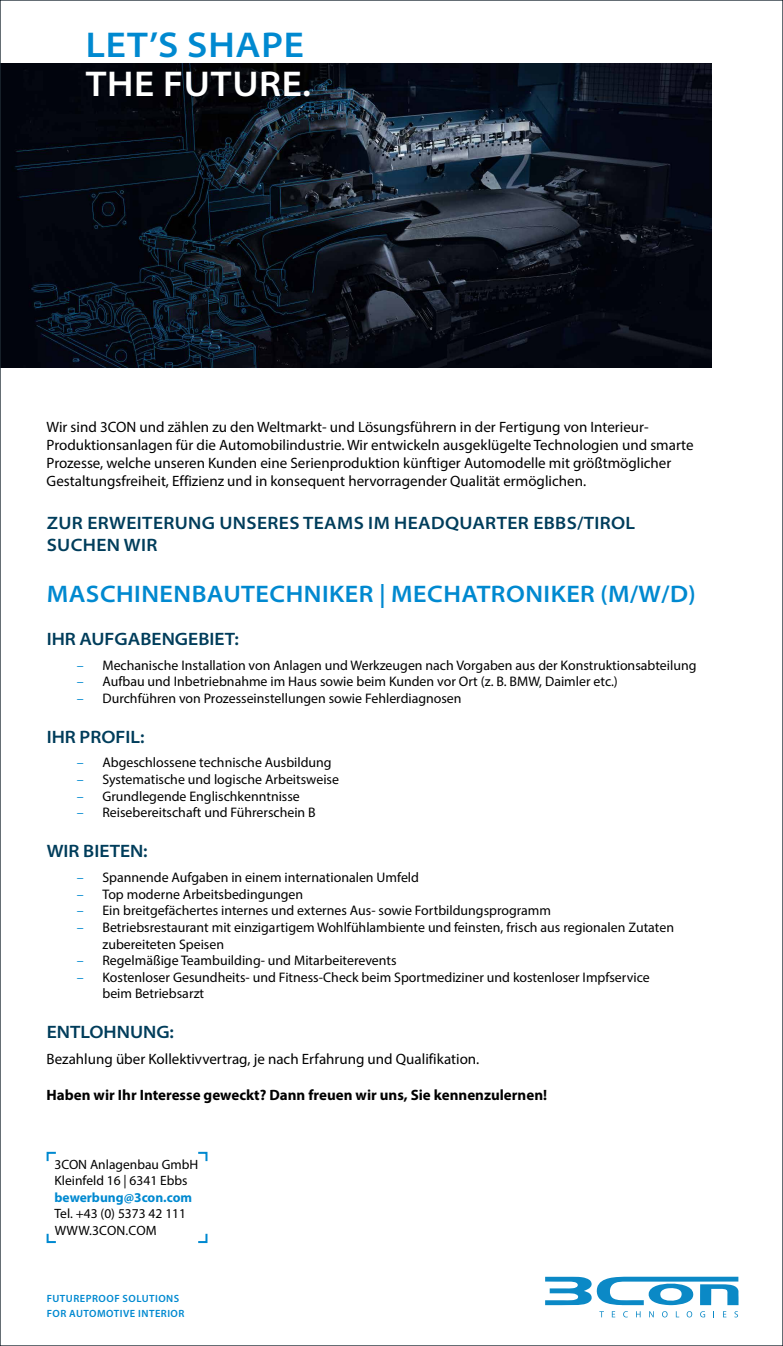
<style>
.page{position:relative;width:783px;height:1346px;background:#fff}
.page>*{position:absolute;margin:0;border:0;box-sizing:border-box;transform-origin:0 0}
.t1{font:600 semi-expanded 36px "Myriad Pro";letter-spacing:.02em;color:#0089d0}
.t2{font:600 semi-expanded 36px "Myriad Pro";letter-spacing:.02em;color:#fff}
.t3{font:600 semi-expanded 24px "Myriad Pro";letter-spacing:.02em;color:#0089d0}
.t4{font:600 semi-expanded 18px/21.6px "Myriad Pro";letter-spacing:.02em;color:#003d5b}
.t5{font:600 semi-expanded 18px "Myriad Pro";color:#003d5b}
.t6{font:15px/18px "Myriad Pro";color:#000}
.t7{font:700 15px "Myriad Pro";color:#000}
.t8{font:13.8px/16.6px "Myriad Pro";color:#000}
.t9{font:13.5px/16.5px "Myriad Pro";color:#000}
.t10{font:700 13.5px "Myriad Pro";color:#0089d0}
.t11{font:600 10.5px/15px "Myriad Pro";letter-spacing:.045em;color:#0089d0}
.s1{font-stretch:normal}
.s2{color:#0089d0}
</style>
<div class="page">
<img style="left:2px;top:64px;width:709px;height:304px">
<svg style="left:545px;top:1276px;width:193px;height:41px"></svg>
<svg style="left:46px;top:1151px;width:10px;height:11px"></svg>
<svg style="left:46px;top:1233px;width:10px;height:11px"></svg>
<svg style="left:198px;top:1151px;width:10px;height:11px"></svg>
<svg style="left:198px;top:1233px;width:10px;height:11px"></svg>
<h1 class="t1" style="left:86px;top:22px;width:219px">LET’S SHAPE</h1>
<h1 class="t2" style="left:86px;top:61px;width:227px">THE FUTURE.</h1>
<p class="t6" style="left:47px;top:418px;width:648px">Wir sind 3CON und zählen zu den Weltmarkt- und Lösungsführern in der Fertigung von Interieur-Produktionsanlagen für die Automobilindustrie. Wir entwickeln ausgeklügelte Technologien und smarte Prozesse, welche unseren Kunden eine Serienproduktion künftiger Automodelle mit größtmöglicher Gestaltungsfreiheit, Effizienz und in konsequent hervorragender Qualität ermöglichen.</p>
<h3 class="t4" style="left:47px;top:512px;width:589px">ZUR ERWEITERUNG UNSERES TEAMS IM HEADQUARTER EBBS/TIROL<br>SUCHEN WIR</h3>
<h2 class="t3" style="left:47px;top:578px;width:650px">MASCHINENBAUTECHNIKER | MECHATRONIKER <span class="s1">(</span>M/W/D<span class="s1">)</span></h2>
<h3 class="t5" style="left:47px;top:627px;width:193px">IHR AUFGABENGEBIET:</h3>
<p class="t8" style="left:77px;top:656px;width:621px"><span class="s2">–</span> Mechanische Installation von Anlagen und Werkzeugen nach Vorgaben aus der Konstruktionsabteilung</p>
<p class="t8" style="left:77px;top:673px;width:542px"><span class="s2">–</span> Aufbau und Inbetriebnahme im Haus sowie beim Kunden vor Ort (z. B. BMW, Daimler etc.)</p>
<p class="t8" style="left:77px;top:690px;width:386px"><span class="s2">–</span> Durchführen von Prozesseinstellungen sowie Fehlerdiagnosen</p>
<h3 class="t5" style="left:47px;top:725px;width:99px">IHR PROFIL:</h3>
<p class="t8" style="left:77px;top:754px;width:256px"><span class="s2">–</span> Abgeschlossene technische Ausbildung</p>
<p class="t8" style="left:77px;top:771px;width:264px"><span class="s2">–</span> Systematische und logische Arbeitsweise</p>
<p class="t8" style="left:77px;top:787px;width:225px"><span class="s2">–</span> Grundlegende Englischkenntnisse</p>
<p class="t8" style="left:77px;top:804px;width:240px"><span class="s2">–</span> Reisebereitschaft und Führerschein B</p>
<h3 class="t5" style="left:47px;top:839px;width:102px">WIR BIETEN:</h3>
<p class="t8" style="left:77px;top:869px;width:344px"><span class="s2">–</span> Spannende Aufgaben in einem internationalen Umfeld</p>
<p class="t8" style="left:77px;top:885px;width:228px"><span class="s2">–</span> Top moderne Arbeitsbedingungen</p>
<p class="t8" style="left:77px;top:902px;width:476px"><span class="s2">–</span> Ein breitgefächertes internes und externes Aus- sowie Fortbildungsprogramm</p>
<p class="t8" style="left:102px;top:919px;width:573px;text-indent:-26px"><span class="s2">–</span> Betriebsrestaurant mit einzigartigem Wohlfühlambiente und feinsten, frisch aus regionalen Zutaten zubereiteten Speisen</p>
<p class="t8" style="left:77px;top:952px;width:321px"><span class="s2">–</span> Regelmäßige Teambuilding- und Mitarbeiterevents</p>
<p class="t8" style="left:102px;top:968px;width:548px;text-indent:-26px"><span class="s2">–</span> Kostenloser Gesundheits- und Fitness-Check beim Sportmediziner und kostenloser Impfservice beim Betriebsarzt</p>
<h3 class="t5" style="left:47px;top:1020px;width:129px">ENTLOHNUNG:</h3>
<p class="t6" style="left:47px;top:1050px;width:434px">Bezahlung über Kollektivvertrag, je nach Erfahrung und Qualifikation.</p>
<p class="t7" style="left:47px;top:1085px;width:502px">Haben wir Ihr Interesse geweckt? Dann freuen wir uns, Sie kennenzulernen!</p>
<p class="t9" style="left:54px;top:1156px;width:145px">3CON Anlagenbau GmbH<br>Kleinfeld 16 | 6341 Ebbs</p>
<p class="t10" style="left:54px;top:1188px;width:139px">bewerbung@3con.com</p>
<p class="t9" style="left:54px;top:1205px;width:133px">Tel. +43 (0) 5373 42 111<br>WWW.3CON.COM</p>
<p class="t11" style="left:47px;top:1291px;width:139px">FUTUREPROOF SOLUTIONS<br>FOR AUTOMOTIVE INTERIOR</p>
</div>
